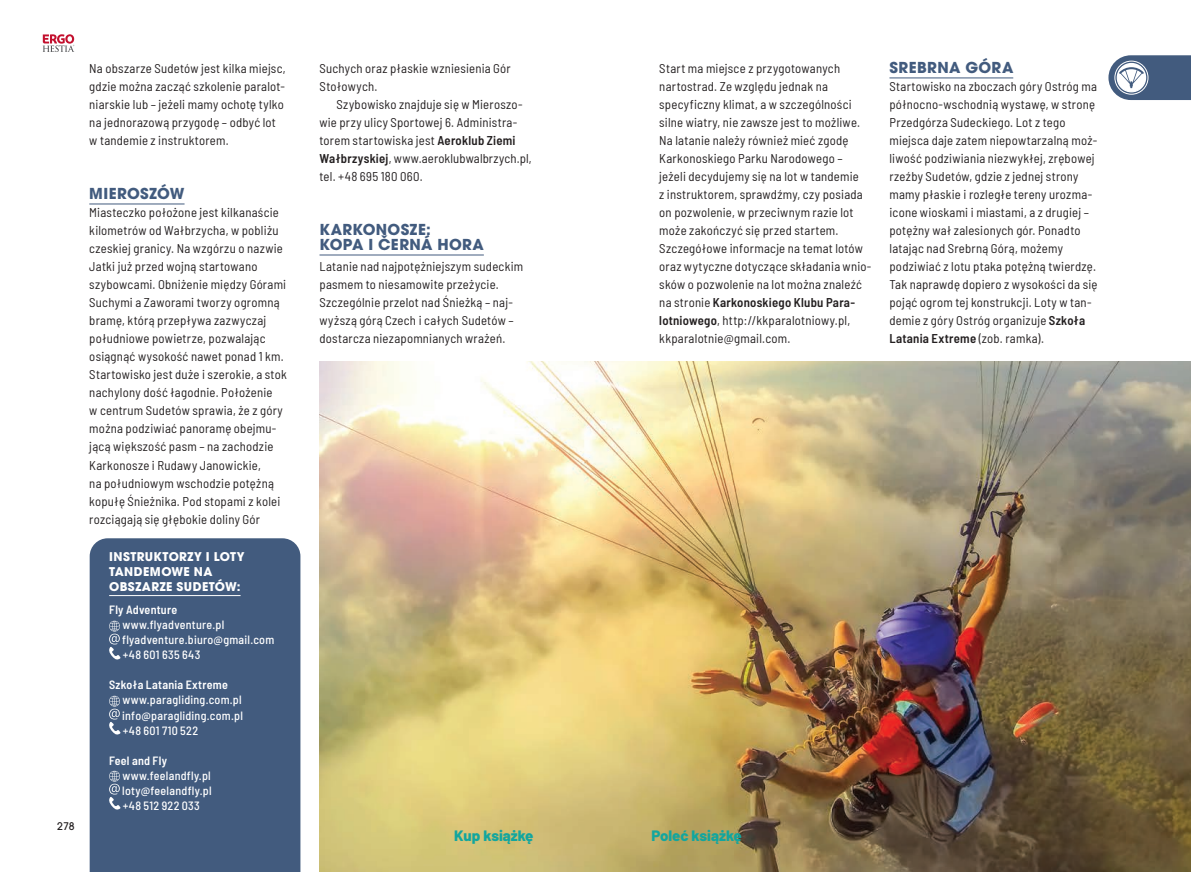
<style>
.page{position:relative;width:1191px;height:872px;background:#fff}
.page>*{position:absolute;margin:0;border:0;box-sizing:border-box;transform-origin:0 0}
.t1{font:700 15px/15px "ITC Avant Garde Pro";letter-spacing:.025em;color:#425b7e}
.t2{font:800 15px "Barlow";color:#13a69e}
.t3{font:semi-condensed 12.75px/18px "Barlow";letter-spacing:.02em;color:#231f20}
.t4{font:500 semi-condensed 12px/15px "Barlow";letter-spacing:.02em;color:#fff;text-align:justify}
.t5{font:700 12px/15px "ITC Avant Garde Pro";letter-spacing:.03em;color:#fff}
.t6{font:600 semi-condensed 12px "Barlow";letter-spacing:.02em;color:#fff}
.t7{font:500 10.5px "ITC Avant Garde Pro";color:#231f20}
.s1{font-weight:600}
</style>
<div class="page">
<svg style="left:43px;top:34px;width:31px;height:18px"></svg>
<div style="left:90px;top:538px;width:210px;height:334px;background:#425b7e"></div>
<img style="left:319px;top:361px;width:872px;height:511px">
<hr style="left:109px;top:595px;width:132px;height:1px;background:#fff">
<svg style="left:108px;top:621px;width:13px;height:38px"></svg>
<svg style="left:108px;top:696px;width:13px;height:38px"></svg>
<svg style="left:108px;top:771px;width:13px;height:38px"></svg>
<hr style="left:889px;top:78px;width:124px;height:1px;background:#425b7e">
<hr style="left:89px;top:204px;width:95px;height:1px;background:#425b7e">
<hr style="left:319px;top:255px;width:165px;height:1px;background:#425b7e">
<svg style="left:1108px;top:55px;width:83px;height:45px"></svg>
<p class="t7" style="left:57px;top:819px;width:19px">278</p>
<p class="t3" style="left:89px;top:59px;width:198px">Na obszarze Sudetów jest kilka miejsc, gdzie można zacząć szkolenie paralot&shy;niarskie lub – jeżeli mamy ochotę tylko na jednorazową przygodę – odbyć lot w tandemie z instruktorem.</p>
<p class="t1" style="left:89px;top:186px;width:97px">MIEROSZÓW</p>
<p class="t3" style="left:89px;top:203px;width:199px">Miasteczko położone jest kilkanaście kilometrów od Wałbrzycha, w pobliżu czeskiej granicy. Na wzgórzu o nazwie Jatki już przed wojną startowano szybowcami. Obniżenie między Górami Suchymi a Zaworami tworzy ogromną bramę, którą przepływa zazwyczaj południowe powietrze, pozwalając osiągnąć wysokość nawet ponad 1 km.<br>Startowisko jest duże i szerokie, a stok nachylony dość łagodnie. Położenie<br>w centrum Sudetów sprawia, że z góry można podziwiać panoramę obejmu&shy;jącą większość pasm – na zachodzie Karkonosze i Rudawy Janowickie,<br>na południowym wschodzie potężną kopułę Śnieżnika. Pod stopami z kolei rozciągają się głębokie doliny Gór</p>
<p class="t5" style="left:109px;top:549px;width:137px">INSTRUKTORZY I LOTY<br>TANDEMOWE NA<br>OBSZARZE SUDETÓW:</p>
<p class="t6" style="left:109px;top:601px;width:70px">Fly Adventure</p>
<p class="t4" style="left:122px;top:616px;width:154px;text-align:left">www.flyadventure.pl flyadventure.biuro@gmail.com +48 601 635 643</p>
<p class="t6" style="left:109px;top:676px;width:120px">Szkoła Latania Extreme</p>
<p class="t4" style="left:122px;top:691px;width:122px">www.paragliding.com.pl info@paragliding.com.pl +48 601 710 522</p>
<p class="t6" style="left:109px;top:751px;width:59px">Feel and Fly</p>
<p class="t4" style="left:122px;top:766px;width:91px">www.feelandfly.pl loty@feelandfly.pl +48 512 922 033</p>
<p class="t3" style="left:319px;top:59px;width:193px">Suchych oraz płaskie wzniesienia Gór<br>Stołowych.</p>
<p class="t3" style="left:319px;top:95px;width:214px;text-indent:17px">Szybowisko znajduje się w Mieroszo&shy;wie przy ulicy Sportowej 6. Administra&shy;torem startowiska jest <span class="s1">Aeroklub Ziemi Wałbrzyskiej</span>, www.aeroklubwalbrzych.pl, tel. +48 695 180 060.</p>
<p class="t1" style="left:319px;top:222px;width:166px">KARKONOSZE:<br>KOPA I ČERNÁ HORA</p>
<p class="t3" style="left:319px;top:257px;width:205px">Latanie nad najpotężniejszym sudeckim pasmem to niesamowite przeżycie.<br>Szczególnie przelot nad Śnieżką – naj&shy;wyższą górą Czech i całych Sudetów – dostarcza niezapomnianych wrażeń.</p>
<p class="t3" style="left:659px;top:59px;width:214px">Start ma miejsce z przygotowanych nartostrad. Ze względu jednak na specyficzny klimat, a w szczególności silne wiatry, nie zawsze jest to możliwe.<br>Na latanie należy również mieć zgodę Karkonoskiego Parku Narodowego – jeżeli decydujemy się na lot w tandemie<br>z instruktorem, sprawdźmy, czy posiada on pozwolenie, w przeciwnym razie lot może zakończyć się przed startem.<br>Szczegółowe informacje na temat lotów oraz wytyczne dotyczące składania wnio&shy;sków o pozwolenie na lot można znaleźć na stronie <span class="s1">Karkonoskiego Klubu Para&shy;lotniowego</span>, http://kkparalotniowy.pl, kkparalotnie@gmail.com.</p>
<p class="t1" style="left:889px;top:60px;width:125px">SREBRNA GÓRA</p>
<p class="t3" style="left:889px;top:77px;width:209px">Startowisko na zboczach góry Ostróg ma północno-wschodnią wystawę, w stronę Przedgórza Sudeckiego. Lot z tego miejsca daje zatem niepowtarzalną moż&shy;liwość podziwiania niezwykłej, zrębowej rzeźby Sudetów, gdzie z jednej strony mamy płaskie i rozległe tereny urozma&shy;icone wioskami i miastami, a z drugiej – potężny wał zalesionych gór. Ponadto latając nad Srebrną Górą, możemy podziwiać z lotu ptaka potężną twierdzę.<br>Tak naprawdę dopiero z wysokości da się pojąć ogrom tej konstrukcji. Loty w tan&shy;demie z góry Ostróg organizuje <span class="s1">Szkoła Latania Extreme</span> (zob. ramka).</p>
<p class="t2" style="left:454px;top:824px;width:81px">Kup książkę</p>
<p class="t2" style="left:651px;top:824px;width:91px">Poleć książkę</p>
</div>
